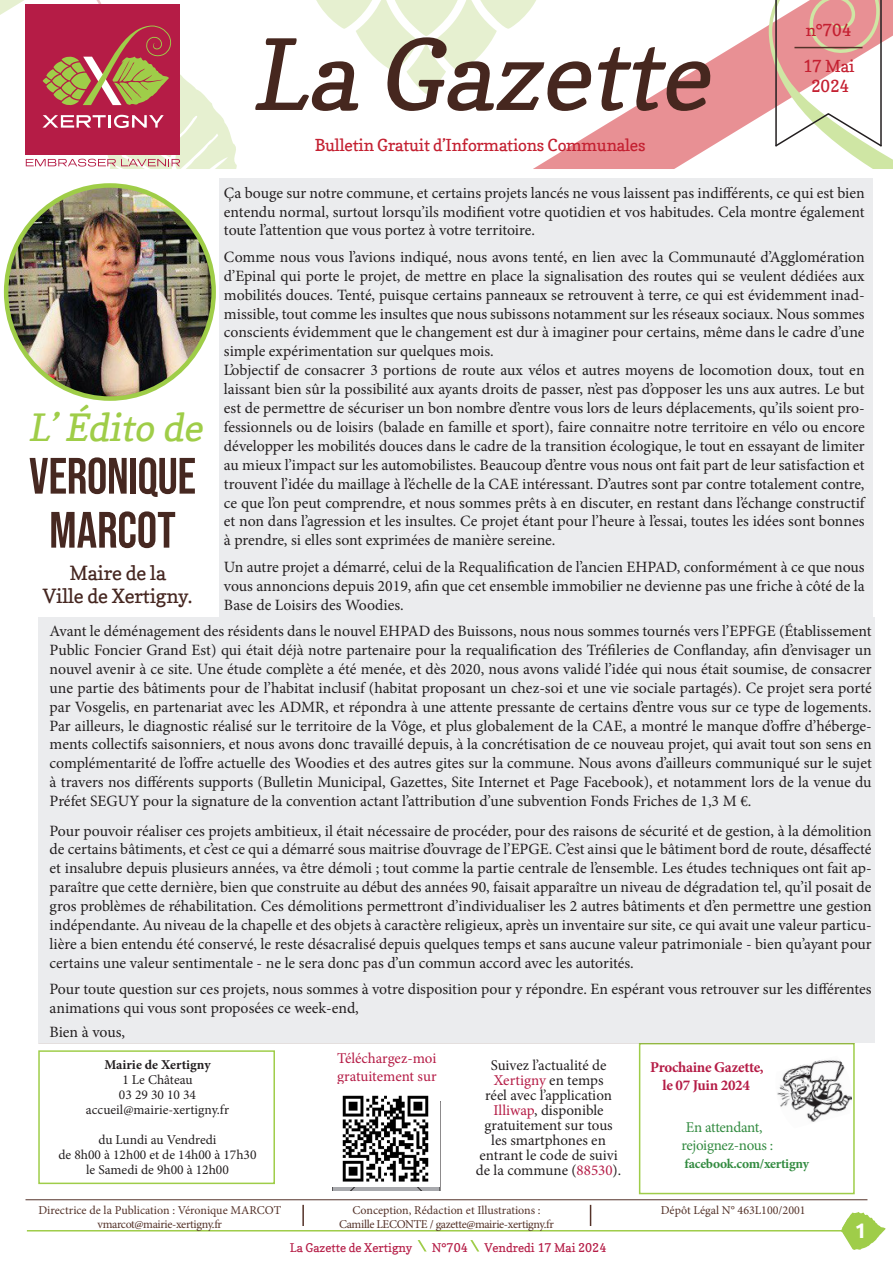
<style>
.page{position:relative;width:893px;height:1263px;background:#fff}
.page>*{position:absolute;margin:0;border:0;box-sizing:border-box;transform-origin:0 0}
.t1{font:italic 97.5px "Copse";color:#46271f}
.t2{font:51px "Bebas Neue";letter-spacing:-.005em;color:#462821}
.t3{font:italic 37.5px "Copse";color:#9fcd48}
.t4{font:700 21px "Ubuntu";color:#fff}
.t5{font:19.5px "Copse";letter-spacing:-.01em;color:#462721}
.t6{font:16.5px "Copse";letter-spacing:-.01em;color:#c42031}
.t7{font:15.75px/18.9px "Minion Pro";color:#231f20;text-align:justify}
.t8{font:15px/15px "Minion Pro";color:#231f20;text-align:center}
.t9{font:15px "Minion Pro";letter-spacing:-.005em;color:#b51c46}
.t10{font:700 15px "Minion Pro";letter-spacing:-.02em;color:#b51c46}
.t11{font:15px "Minion Pro";letter-spacing:-.025em;color:#338b41}
.t12{font:13.5px "Minion Pro";color:#231f20}
.t13{font:700 13.5px "Minion Pro";letter-spacing:-.02em;color:#338b41}
.t14{font:700 13.5px "Minion Pro";color:#231f20}
.t15{font:12px "Minion Pro";letter-spacing:-.01em;color:#543229}
.t16{font:12px "Minion Pro";letter-spacing:-.03em;color:#543229}
.t17{font:12px "Copse";color:#b51c46}
.s1{color:#b51c46}
</style>
<div class="page">
<svg style="left:418px;top:1240px;width:9px;height:11px"></svg>
<svg style="left:470px;top:1240px;width:9px;height:11px"></svg>
<hr style="left:27px;top:1230px;width:850px;height:1px;background:#9fcd49">
<svg style="left:533px;top:25px;width:235px;height:144px"></svg>
<svg style="left:316px;top:0;width:228px;height:94px"></svg>
<div style="left:639px;top:1043px;width:216px;height:151px;border:2px solid #9fcd49"></div>
<svg style="left:0;top:0;width:237px;height:169px"></svg>
<svg style="left:841px;top:1212px;width:45px;height:38px"></svg>
<svg style="left:768px;top:0;width:125px;height:169px"></svg>
<hr style="left:38px;top:1042px;width:817px;height:1px;background:#543229">
<svg style="left:332px;top:1187px;width:108px;height:3px"></svg>
<hr style="left:302px;top:1205px;width:2px;height:21px;background:#543229">
<svg style="left:590px;top:1205px;width:1px;height:21px"></svg>
<hr style="left:26px;top:1199px;width:841px;height:1px;background:#543229">
<div style="left:38px;top:1050px;width:237px;height:134px;border:2px solid #9fcd49"></div>
<img style="left:777px;top:1056px;width:76px;height:72px">
<img style="left:342px;top:1095px;width:87px;height:87px">
<img style="left:6px;top:185px;width:208px;height:214px">
<div style="left:220px;top:179px;width:653px;height:438px;background:#ebecee"></div>
<div style="left:38px;top:617px;width:836px;height:425px;background:#ebecee"></div>
<p class="t1" style="left:250px;top:15px;width:481px">La Gazette</p>
<p class="t6" style="left:315px;top:135px;width:332px">Bulletin Gratuit d’Informations Communales</p>
<p class="t6" style="left:806px;top:20px;width:47px">n°704</p>
<p class="t6" style="left:803px;top:56px;width:53px">17 Mai</p>
<p class="t6" style="left:811px;top:76px;width:40px">2024</p>
<p class="t7" style="left:224px;top:183px;width:642px">Ça bouge sur notre commune, et certains projets lancés ne vous laissent pas indifférents, ce qui est bien entendu normal, surtout lorsqu’ils modifient votre quotidien et vos habitudes. Cela montre également toute l’attention que vous portez à votre territoire.</p>
<p class="t7" style="left:224px;top:247px;width:642px">Comme nous vous l’avions indiqué, nous avons tenté, en lien avec la Communauté d’Agglomération d’Epinal qui porte le projet, de mettre en place la signalisation des routes qui se veulent dédiées aux mobilités douces. Tenté, puisque certains panneaux se retrouvent à terre, ce qui est évidemment inad&shy;missible, tout comme les insultes que nous subissons notamment sur les réseaux sociaux. Nous sommes conscients évidemment que le changement est dur à imaginer pour certains, même dans le cadre d’une simple expérimentation sur quelques mois.</p>
<p class="t7" style="left:224px;top:361px;width:642px">L’objectif de consacrer 3 portions de route aux vélos et autres moyens de locomotion doux, tout en laissant bien sûr la possibilité aux ayants droits de passer, n’est pas d’opposer les uns aux autres. Le but est de permettre de sécuriser un bon nombre d’entre vous lors de leurs déplacements, qu’ils soient pro&shy;fessionnels ou de loisirs (balade en famille et sport), faire connaitre notre territoire en vélo ou encore développer les mobilités douces dans le cadre de la transition écologique, le tout en essayant de limiter au mieux l’impact sur les automobilistes. Beaucoup d’entre vous nous ont fait part de leur satisfaction et trouvent l’idée du maillage à l’échelle de la CAE intéressant. D’autres sont par contre totalement contre, ce que l’on peut comprendre, et nous sommes prêts à en discuter, en restant dans l’échange constructif et non dans l’agression et les insultes. Ce projet étant pour l’heure à l’essai, toutes les idées sont bonnes à prendre, si elles sont exprimées de manière sereine.</p>
<p class="t7" style="left:224px;top:557px;width:642px">Un autre projet a démarré, celui de la Requalification de l’ancien EHPAD, conformément à ce que nous vous annoncions depuis 2019, afin que cet ensemble immobilier ne devienne pas une friche à côté de la Base de Loisirs des Woodies.</p>
<p class="t3" style="left:28px;top:405px;width:184px">L’Édito de</p>
<p class="t2" style="left:29px;top:447px;width:168px">VERONIQUE</p>
<p class="t2" style="left:49px;top:501px;width:128px">MARCOT</p>
<p class="t5" style="left:69px;top:561px;width:98px">Maire de la</p>
<p class="t5" style="left:43px;top:584px;width:151px">Ville de Xertigny.</p>
<p class="t7" style="left:50px;top:622px;width:824px">Avant le déménagement des résidents dans le nouvel EHPAD des Buissons, nous nous sommes tournés vers l’EPFGE (Établissement Public Foncier Grand Est) qui était déjà notre partenaire pour la requalification des Tréfileries de Conflanday, afin d’envisager un nouvel avenir à ce site. Une étude complète a été menée, et dès 2020, nous avons validé l’idée qui nous était soumise, de consacrer une partie des bâtiments pour de l’habitat inclusif (habitat proposant un chez-soi et une vie sociale partagés). Ce projet sera porté par Vosgelis, en partenariat avec les ADMR, et répondra à une attente pressante de certains d’entre vous sur ce type de logements.<br>Par ailleurs, le diagnostic réalisé sur le territoire de la Vôge, et plus globalement de la CAE, a montré le manque d’offre d’héberge&shy;ments collectifs saisonniers, et nous avons donc travaillé depuis, à la concrétisation de ce nouveau projet, qui avait tout son sens en complémentarité de l’offre actuelle des Woodies et des autres gites sur la commune. Nous avons d’ailleurs communiqué sur le sujet à travers nos différents supports (Bulletin Municipal, Gazettes, Site Internet et Page Facebook), et notamment lors de la venue du Préfet SEGUY pour la signature de la convention actant l’attribution d’une subvention Fonds Friches de 1,3 M €.</p>
<p class="t7" style="left:50px;top:821px;width:824px">Pour pouvoir réaliser ces projets ambitieux, il était nécessaire de procéder, pour des raisons de sécurité et de gestion, à la démolition de certains bâtiments, et c’est ce qui a démarré sous maitrise d’ouvrage de l’EPGE. C’est ainsi que le bâtiment bord de route, désaffecté et insalubre depuis plusieurs années, va être démoli ; tout comme la partie centrale de l’ensemble. Les études techniques ont fait ap&shy;paraître que cette dernière, bien que construite au début des années 90, faisait apparaître un niveau de dégradation tel, qu’il posait de gros problèmes de réhabilitation. Ces démolitions permettront d’individualiser les 2 autres bâtiments et d’en permettre une gestion indépendante. Au niveau de la chapelle et des objets à caractère religieux, après un inventaire sur site, ce qui avait une valeur particu&shy;lière a bien entendu été conservé, le reste désacralisé depuis quelques temps et sans aucune valeur patrimoniale - bien qu’ayant pour certains une valeur sentimentale - ne le sera donc pas d’un commun accord avec les autorités.</p>
<p class="t7" style="left:50px;top:980px;width:823px">Pour toute question sur ces projets, nous sommes à votre disposition pour y répondre. En espérant vous retrouver sur les différentes animations qui vous sont proposées ce week-end,</p>
<p class="t7" style="left:50px;top:1022px;width:77px">Bien à vous,</p>
<p class="t14" style="left:104px;top:1055px;width:108px">Mairie de Xertigny</p>
<p class="t12" style="left:122px;top:1071px;width:72px">1 Le Château</p>
<p class="t12" style="left:119px;top:1086px;width:79px">03 29 30 10 34</p>
<p class="t12" style="left:86px;top:1101px;width:145px">accueil@mairie-xertigny.fr</p>
<p class="t12" style="left:98px;top:1131px;width:120px">du Lundi au Vendredi</p>
<p class="t12" style="left:59px;top:1146px;width:199px">de 8h00 à 12h00 et de 14h00 à 17h30</p>
<p class="t12" style="left:86px;top:1161px;width:144px">le Samedi de 9h00 à 12h00</p>
<p class="t9" style="left:337px;top:1048px;width:101px">Téléchargez-moi</p>
<p class="t9" style="left:337px;top:1066px;width:101px">gratuitement sur</p>
<p class="t8" style="left:476px;top:1057px;width:147px">Suivez l’actualité de<br><span class="s1">Xertigny</span> en temps<br>réel avec l’application<br><span class="s1">Illiwap</span>, disponible gratuitement sur tous les smartphones en entrant le code de suivi de la commune (<span class="s1">88530</span>).</p>
<p class="t15" style="left:38px;top:1202px;width:244px">Directrice de la Publication : Véronique MARCOT</p>
<p class="t16" style="left:98px;top:1216px;width:126px">vmarcot@mairie-xertigny.fr</p>
<p class="t15" style="left:352px;top:1202px;width:190px">Conception, Rédaction et Illustrations :</p>
<p class="t16" style="left:339px;top:1216px;width:216px">Camille LECONTE / gazette@mairie-xertigny.fr</p>
<p class="t17" style="left:290px;top:1240px;width:124px">La Gazette de Xertigny</p>
<p class="t17" style="left:432px;top:1240px;width:37px">N°704</p>
<p class="t17" style="left:485px;top:1240px;width:123px">Vendredi 17 Mai 2024</p>
<p class="t10" style="left:650px;top:1056px;width:115px">Prochaine Gazette,</p>
<p class="t10" style="left:662px;top:1074px;width:89px">le 07 Juin 2024</p>
<p class="t11" style="left:686px;top:1117px;width:78px">En attendant,</p>
<p class="t11" style="left:681px;top:1135px;width:93px">rejoignez-nous :</p>
<p class="t13" style="left:685px;top:1154px;width:126px">facebook.com/xertigny</p>
<p class="t15" style="left:661px;top:1202px;width:146px">Dépôt Légal N° 463L100/2001</p>
<h3 class="t4" style="left:855px;top:1217px;width:13px">1</h3>
</div>
